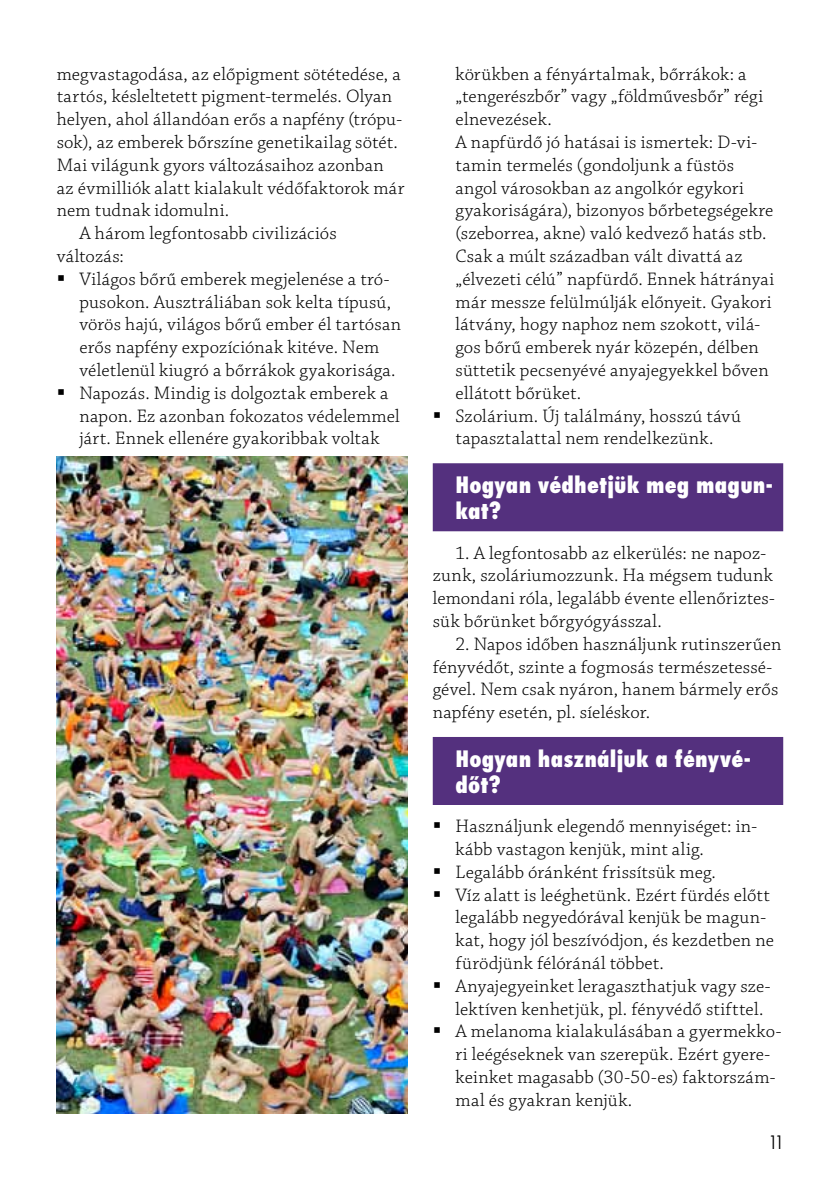
<style>
.page{position:relative;width:840px;height:1191px;background:#fff}
.page>*{position:absolute;margin:0;border:0;box-sizing:border-box;transform-origin:0 0}
.t1{font:800 condensed 22px/26.4px "Futura Std";letter-spacing:.005em;color:#fff}
.t2{font:300 19px/22.8px "Chaparral Pro";letter-spacing:.01em;color:#000}
.t3{font:300 condensed 18px "Futura Std";color:#000}
</style>
<div class="page">
<div style="left:432px;top:463px;width:350px;height:68px;background:#54307e"></div>
<div style="left:432px;top:737px;width:350px;height:68px;background:#54307e"></div>
<img style="left:57px;top:456px;width:350px;height:657px">
<p class="t2" style="left:57px;top:63px;width:345px">megvastagodása, az előpigment sötétedése, a</p>
<p class="t2" style="left:57px;top:86px;width:337px">tartós, késleltetett pigment-termelés. Olyan</p>
<p class="t2" style="left:57px;top:109px;width:346px">helyen, ahol állandóan erős a napfény (trópu-</p>
<p class="t2" style="left:57px;top:131px;width:342px">sok), az emberek bőrszíne genetikailag sötét.</p>
<p class="t2" style="left:57px;top:154px;width:328px">Mai világunk gyors változásaihoz azonban</p>
<p class="t2" style="left:57px;top:177px;width:349px">az évmilliók alatt kialakult védőfaktorok már</p>
<p class="t2" style="left:57px;top:200px;width:174px">nem tudnak idomulni.</p>
<p class="t2" style="left:79px;top:223px;width:259px">A három legfontosabb civilizációs</p>
<p class="t2" style="left:57px;top:245px;width:69px">változás:</p>
<p class="t2" style="left:79px;top:268px;width:311px">Világos bőrű emberek megjelenése a tró-</p>
<p class="t2" style="left:79px;top:291px;width:313px">pusokon. Ausztráliában sok kelta típusú,</p>
<p class="t2" style="left:79px;top:314px;width:323px">vörös hajú, világos bőrű ember él tartósan</p>
<p class="t2" style="left:79px;top:337px;width:301px">erős napfény expozíciónak kitéve. Nem</p>
<p class="t2" style="left:79px;top:359px;width:317px">véletlenül kiugró a bőrrákok gyakorisága.</p>
<p class="t2" style="left:79px;top:382px;width:310px">Napozás. Mindig is dolgoztak emberek a</p>
<p class="t2" style="left:79px;top:405px;width:322px">napon. Ez azonban fokozatos védelemmel</p>
<p class="t2" style="left:79px;top:428px;width:301px">járt. Ennek ellenére gyakoribbak voltak</p>
<p class="t2" style="left:455px;top:63px;width:320px">körükben a fényártalmak, bőrrákok: a „tengerészbőr” vagy „földművesbőr” régi elnevezések.<br>A napfürdő jó hatásai is ismertek: D-vi&shy;tamin termelés (gondoljunk a füstös angol városokban az angolkór egykori gyakoriságára), bizonyos bőrbetegségekre (szeborrea, akne) való kedvező hatás stb.<br>Csak a múlt században vált divattá az „élvezeti célú” napfürdő. Ennek hátrányai már messze felülmúlják előnyeit. Gyakori látvány, hogy naphoz nem szokott, vilá&shy;gos bőrű emberek nyár közepén, délben süttetik pecsenyévé anyajegyekkel bőven ellátott bőrüket.<br>Szolárium. Új találmány, hosszú távú tapasztalattal nem rendelkezünk.</p>
<p class="t1" style="left:455px;top:471px;width:319px">Hogyan védhetjük meg magun&shy;kat?</p>
<p class="t2" style="left:432px;top:542px;width:343px;text-indent:23px">1. A legfontosabb az elkerülés: ne napoz&shy;zunk, szoláriumozzunk. Ha mégsem tudunk lemondani róla, legalább évente ellenőriztes&shy;sük bőrünket bőrgyógyásszal.</p>
<p class="t2" style="left:432px;top:633px;width:350px;text-indent:23px">2. Napos időben használjunk rutinszerűen fényvédőt, szinte a fogmosás természetessé&shy;gével. Nem csak nyáron, hanem bármely erős napfény esetén, pl. síeléskor.</p>
<p class="t1" style="left:455px;top:744px;width:297px">Hogyan használjuk a fényvé&shy;dőt?</p>
<p class="t2" style="left:455px;top:815px;width:327px">Használjunk elegendő mennyiséget: in&shy;kább vastagon kenjük, mint alig.<br>Legalább óránként frissítsük meg.<br>Víz alatt is leéghetünk. Ezért fürdés előtt legalább negyedórával kenjük be magun&shy;kat, hogy jól beszívódjon, és kezdetben ne fürödjünk félóránál többet.<br>Anyajegyeinket leragaszthatjuk vagy sze&shy;lektíven kenhetjük, pl. fényvédő stifttel.<br>A melanoma kialakulásában a gyermekko&shy;ri leégéseknek van szerepük. Ezért gyere&shy;keinket magasabb (30-50-es) faktorszám&shy;mal és gyakran kenjük.</p>
<p class="t3" style="left:769px;top:1130px;width:15px">11</p>
</div>
